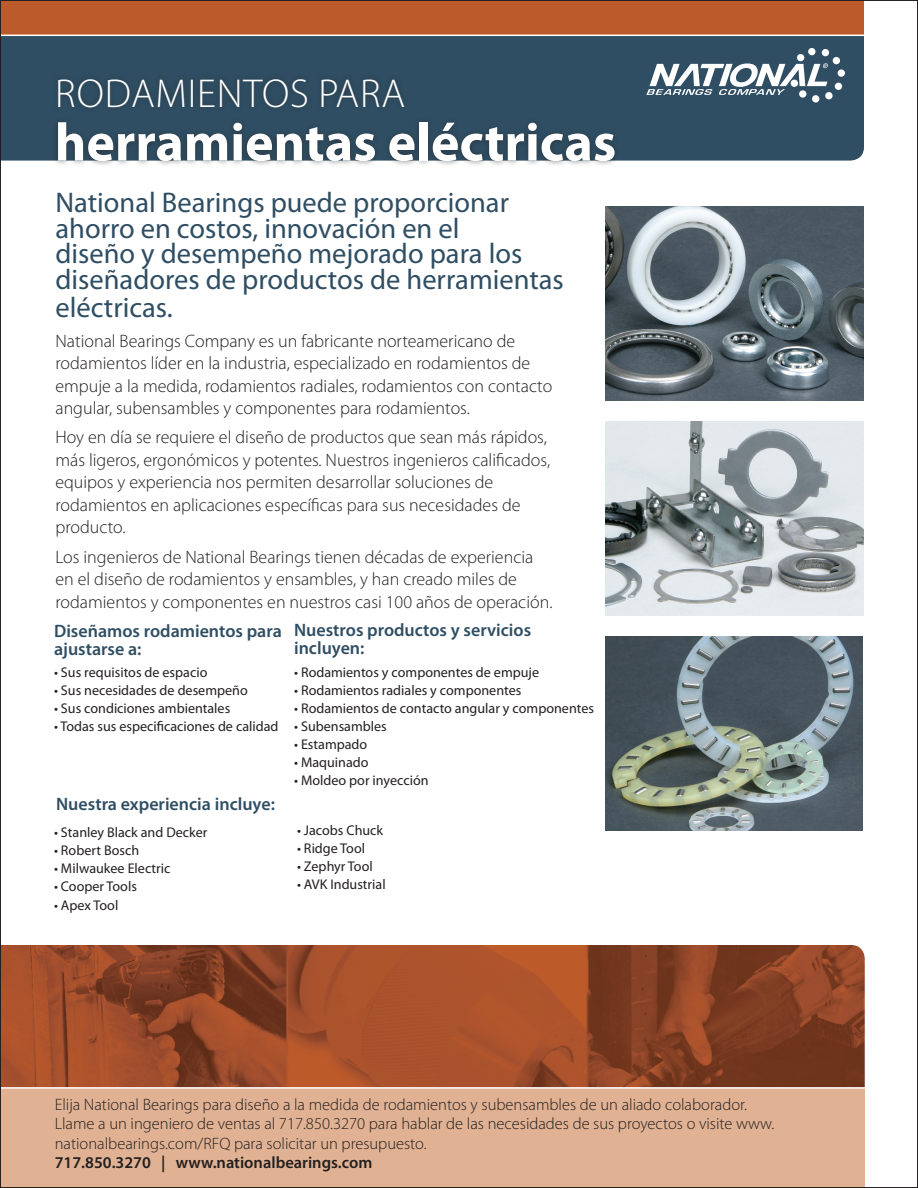
<style>
.page{position:relative;width:918px;height:1188px;background:#fff}
.page>*{position:absolute;margin:0;border:0;box-sizing:border-box;transform-origin:0 0}
.t1{font:700 54px "Myriad Pro";color:#fff}
.t2{font:300 40.5px "Myriad Pro";letter-spacing:.02em;color:#fff}
.t3{font:28.5px/25.5px "Myriad Pro";color:#2f4e63}
.t4{font:300 18px/22.5px "Myriad Pro";color:#231f20}
.t5{font:600 18px/18px "Myriad Pro";color:#2f4e63}
.t6{font:300 16.5px/19.5px "Myriad Pro";color:#231f20}
.t7{font:600 16.5px "Myriad Pro";color:#231f20}
.t8{font:14.1px "Myriad Pro";color:#231f20}
</style>
<div class="page">
<img style="left:2px;top:945px;width:863px;height:142px">
<div style="left:0;top:1089px;width:865px;height:99px;background:#e0b293"></div>
<div style="left:2px;top:36px;width:862px;height:125px;background:#2f4e63"></div>
<div style="left:0;top:0;width:864px;height:35px;background:#bb5a2a"></div>
<img style="left:605px;top:636px;width:258px;height:195px">
<img style="left:605px;top:421px;width:259px;height:195px">
<div style="left:52px;top:72px;width:569px;height:95px;background:#231f20;opacity:.5"></div>
<img style="left:605px;top:206px;width:259px;height:195px">
<svg style="left:646px;top:63px;width:182px;height:32px"></svg>
<div style="left:797px;top:54px;width:7px;height:7px;background:#fff;border-radius:50%"></div>
<div style="left:808px;top:48px;width:8px;height:7px;background:#fff;border-radius:50%"></div>
<div style="left:822px;top:49px;width:7px;height:7px;background:#fff;border-radius:50%"></div>
<div style="left:833px;top:57px;width:7px;height:7px;background:#fff;border-radius:50%"></div>
<div style="left:838px;top:69px;width:7px;height:8px;background:#fff;border-radius:50%"></div>
<div style="left:835px;top:83px;width:7px;height:7px;background:#fff;border-radius:50%"></div>
<div style="left:825px;top:92px;width:8px;height:7px;background:#fff;border-radius:50%"></div>
<div style="left:812px;top:95px;width:7px;height:8px;background:#fff;border-radius:50%"></div>
<div style="left:799px;top:90px;width:7px;height:8px;background:#fff;border-radius:50%"></div>
<div style="left:791px;top:80px;width:7px;height:7px;background:#fff;border-radius:50%"></div>
<p class="t2" style="left:55px;top:69px;width:351px">RODAMIENTOS PARA</p>
<p class="t1" style="left:55px;top:107px;width:563px">herramientas eléctricas</p>
<p class="t3" style="left:56px;top:190px;width:510px">National Bearings puede proporcionar ahorro en costos, innovación en el<br>diseño y desempeño mejorado para los diseñadores de productos de herramientas</p>
<p class="t3" style="left:56px;top:295px;width:119px">eléctricas.</p>
<p class="t4" style="left:56px;top:329px;width:498px">National Bearings Company es un fabricante norteamericano de rodamientos líder en la industria, especializado en rodamientos de empuje a la medida, rodamientos radiales, rodamientos con contacto angular, subensambles y componentes para rodamientos.</p>
<p class="t4" style="left:56px;top:426px;width:496px">Hoy en día se requiere el diseño de productos que sean más rápidos, más ligeros, ergonómicos y potentes. Nuestros ingenieros calificados, equipos y experiencia nos permiten desarrollar soluciones de rodamientos en aplicaciones específicas para sus necesidades de producto.</p>
<p class="t4" style="left:56px;top:545px;width:498px">Los ingenieros de National Bearings tienen décadas de experiencia en el diseño de rodamientos y ensambles, y han creado miles de rodamientos y componentes en nuestros casi 100 años de operación.</p>
<p class="t5" style="left:54px;top:621px;width:229px">Diseñamos rodamientos para ajustarse a:</p>
<p class="t8" style="left:54px;top:663px;width:155px">• Sus requisitos de espacio</p>
<p class="t8" style="left:54px;top:681px;width:195px">• Sus necesidades de desempeño</p>
<p class="t8" style="left:54px;top:699px;width:178px">• Sus condiciones ambientales</p>
<p class="t8" style="left:54px;top:717px;width:226px">• Todas sus especificaciones de calidad</p>
<p class="t5" style="left:294px;top:621px;width:239px">Nuestros productos y servicios incluyen:</p>
<p class="t8" style="left:294px;top:663px;width:247px">• Rodamientos y componentes de empuje</p>
<p class="t8" style="left:294px;top:681px;width:229px">• Rodamientos radiales y componentes</p>
<p class="t8" style="left:294px;top:699px;width:301px">• Rodamientos de contacto angular y componentes</p>
<p class="t8" style="left:294px;top:717px;width:94px">• Subensambles</p>
<p class="t8" style="left:294px;top:735px;width:75px">• Estampado</p>
<p class="t8" style="left:294px;top:753px;width:76px">• Maquinado</p>
<p class="t8" style="left:294px;top:771px;width:136px">• Moldeo por inyección</p>
<p class="t5" style="left:56px;top:795px;width:220px">Nuestra experiencia incluye:</p>
<p class="t8" style="left:54px;top:824px;width:155px">• Stanley Black and Decker</p>
<p class="t8" style="left:54px;top:842px;width:87px">• Robert Bosch</p>
<p class="t8" style="left:54px;top:860px;width:118px">• Milwaukee Electric</p>
<p class="t8" style="left:54px;top:878px;width:84px">• Cooper Tools</p>
<p class="t8" style="left:54px;top:897px;width:66px">• Apex Tool</p>
<p class="t8" style="left:297px;top:822px;width:88px">• Jacobs Chuck</p>
<p class="t8" style="left:297px;top:840px;width:70px">• Ridge Tool</p>
<p class="t8" style="left:297px;top:858px;width:77px">• Zephyr Tool</p>
<p class="t8" style="left:297px;top:876px;width:90px">• AVK Industrial</p>
<p class="t6" style="left:55px;top:1094px;width:721px">Elija National Bearings para diseño a la medida de rodamientos y subensambles de un aliado colaborador.<br>Llame a un ingeniero de ventas al 717.850.3270 para hablar de las necesidades de sus proyectos o visite www. nationalbearings.com/RFQ para solicitar un presupuesto.</p>
<p class="t7" style="left:55px;top:1152px;width:319px">717.850.3270 | www.nationalbearings.com</p>
</div>
